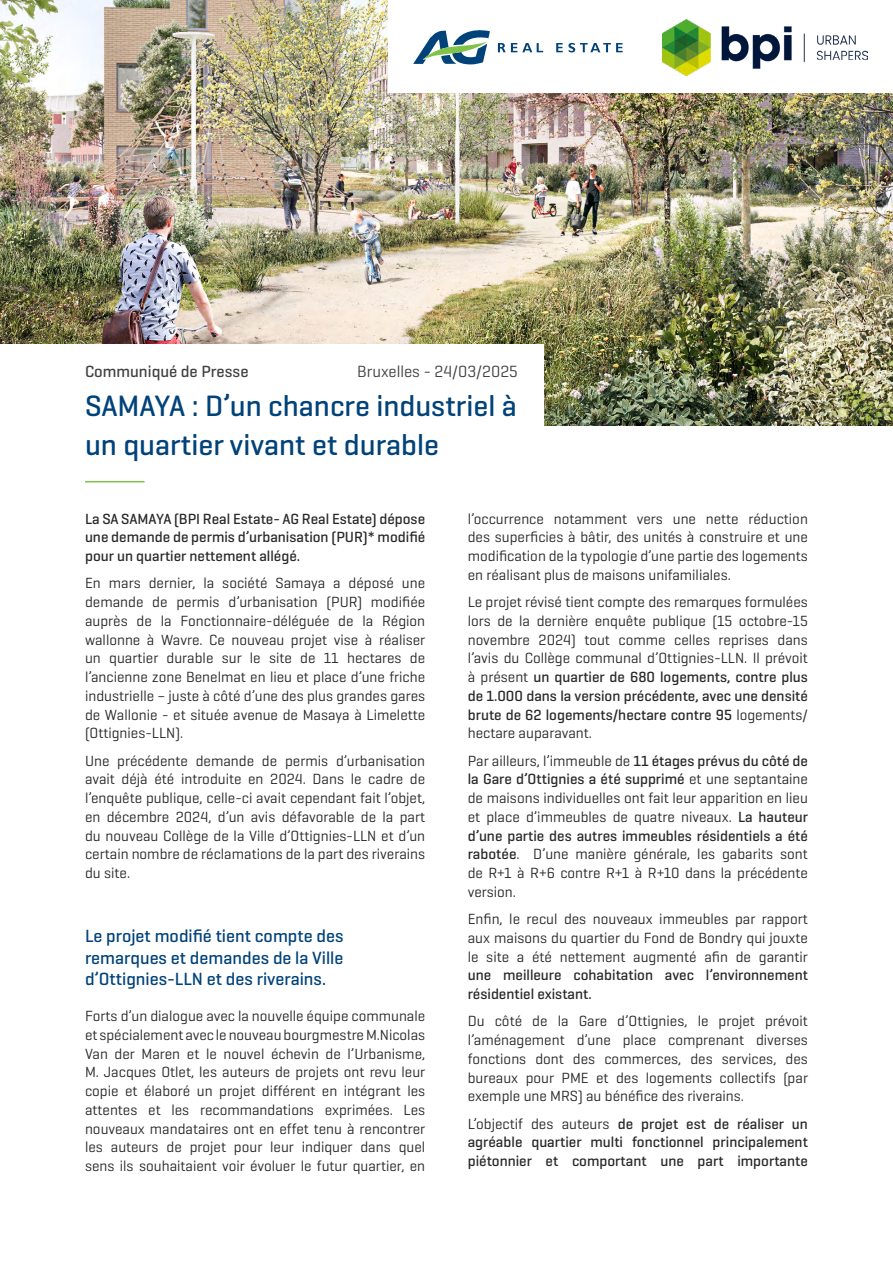
<style>
.page{position:relative;width:893px;height:1263px;background:#fff}
.page>*{position:absolute;margin:0;border:0;box-sizing:border-box;transform-origin:0 0}
.t1{font:500 30px/39px "AG Geogrotesque";color:#00427a}
.t2{font:500 18px/21.6px "AG Geogrotesque";color:#00427a;text-align:justify}
.t3{font:16.5px "AG Geogrotesque";color:#414042}
.t4{font:500 16.5px "AG Geogrotesque";color:#414042}
.t5{font:15px/18.8px "AG Geogrotesque";color:#292829;text-align:justify}
.t6{font:500 15px/18.8px "AG Geogrotesque";color:#292829;text-align:justify}
.s1{font-weight:500}
.s2{font-weight:400}
</style>
<div class="page">
<img style="left:0;top:0;width:893px;height:425px">
<div style="left:388px;top:0;width:505px;height:92px;background:#fff"></div>
<svg style="left:413px;top:30px;width:77px;height:34px"></svg>
<svg style="left:498px;top:43px;width:45px;height:9px"></svg>
<svg style="left:556px;top:43px;width:67px;height:9px"></svg>
<img style="left:662px;top:19px;width:205px;height:56px">
<div style="left:0;top:344px;width:543px;height:160px;background:#fff"></div>
<hr style="left:85px;top:481px;width:60px;height:1px;background:#7fc349">
<p class="t4" style="left:85px;top:362px;width:165px">Communiqué de Presse</p>
<p class="t3" style="left:357px;top:362px;width:162px">Bruxelles - 24/03/2025</p>
<h1 class="t1" style="left:85px;top:386px;width:433px">SAMAYA : D’un chancre industriel à un quartier vivant et durable</h1>
<p class="t6" style="left:85px;top:509px;width:342px">La SA SAMAYA (BPI Real Estate- AG Real Estate) dépose une demande de permis d’urbanisation (PUR)* modifié pour un quartier nettement allégé.</p>
<p class="t5" style="left:85px;top:573px;width:342px">En mars dernier, la société Samaya a déposé une demande de permis d’urbanisation (PUR) modifiée auprès de la Fonctionnaire-déléguée de la Région wallonne à Wavre. Ce nouveau projet vise à réaliser un quartier durable sur le site de 11 hectares de l’ancienne zone Benelmat en lieu et place d’une friche industrielle – juste à côté d’une des plus grandes gares de Wallonie - et située avenue de Masaya à Limelette (Ottignies-LLN).</p>
<p class="t5" style="left:85px;top:751px;width:342px">Une précédente demande de permis d’urbanisation avait déjà été introduite en 2024. Dans le cadre de l’enquête publique, celle-ci avait cependant fait l’objet, en décembre 2024, d’un avis défavorable de la part du nouveau Collège de la Ville d’Ottignies-LLN et d’un certain nombre de réclamations de la part des riverains du site.</p>
<p class="t2" style="left:85px;top:925px;width:260px">Le projet modifié tient compte des remarques et demandes de la Ville d’Ottignies-LLN et des riverains.</p>
<p class="t5" style="left:85px;top:1006px;width:342px">Forts d’un dialogue avec la nouvelle équipe communale et spécialement avec le nouveau bourgmestre M.Nicolas Van der Maren et le nouvel échevin de l’Urbanisme, M. Jacques Otlet, les auteurs de projets ont revu leur copie et élaboré un projet différent en intégrant les attentes et les recommandations exprimées. Les nouveaux mandataires ont en effet tenu à rencontrer les auteurs de projet pour leur indiquer dans quel sens ils souhaitaient voir évoluer le futur quartier, en</p>
<p class="t5" style="left:468px;top:509px;width:342px">l’occurrence notamment vers une nette réduction des superficies à bâtir, des unités à construire et une modification de la typologie d’une partie des logements en réalisant plus de maisons unifamiliales.</p>
<p class="t5" style="left:468px;top:592px;width:342px">Le projet révisé tient compte des remarques formulées lors de la dernière enquête publique (15 octobre-15 novembre 2024) tout comme celles reprises dans l’avis du Collège communal d’Ottignies-LLN. Il prévoit à présent <span class="s1">un quartier de 680 logements, contre plus de 1.000 dans la version précédente, avec une densité brute de 62 logements/hectare contre 95</span> logements/ hectare auparavant.</p>
<p class="t5" style="left:468px;top:751px;width:342px">Par ailleurs, l’immeuble de <span class="s1">11 étages prévus du côté de la Gare d’Ottignies a été supprimé</span> et une septantaine de maisons individuelles ont fait leur apparition en lieu et place d’immeubles de quatre niveaux. <span class="s1">La hauteur d’une partie des autres immeubles résidentiels a été rabotée</span>. D’une manière générale, les gabarits sont de R+1 à R+6 contre R+1 à R+10 dans la précédente version.</p>
<p class="t5" style="left:468px;top:909px;width:342px">Enfin, le recul des nouveaux immeubles par rapport aux maisons du quartier du Fond de Bondry qui jouxte le site a été nettement augmenté afin de garantir</p>
<p class="t6" style="left:468px;top:965px;width:342px">une meilleure cohabitation avec l’environnement résidentiel existant.</p>
<p class="t5" style="left:468px;top:1011px;width:342px">Du côté de la Gare d’Ottignies, le projet prévoit l’aménagement d’une place comprenant diverses fonctions dont des commerces, des services, des bureaux pour PME et des logements collectifs (par exemple une MRS) au bénéfice des riverains.</p>
<p class="t6" style="left:468px;top:1114px;width:342px"><span class="s2">L’objectif des auteurs</span> de projet est de réaliser un agréable quartier multi fonctionnel principalement piétonnier et comportant une part importante</p>
</div>
